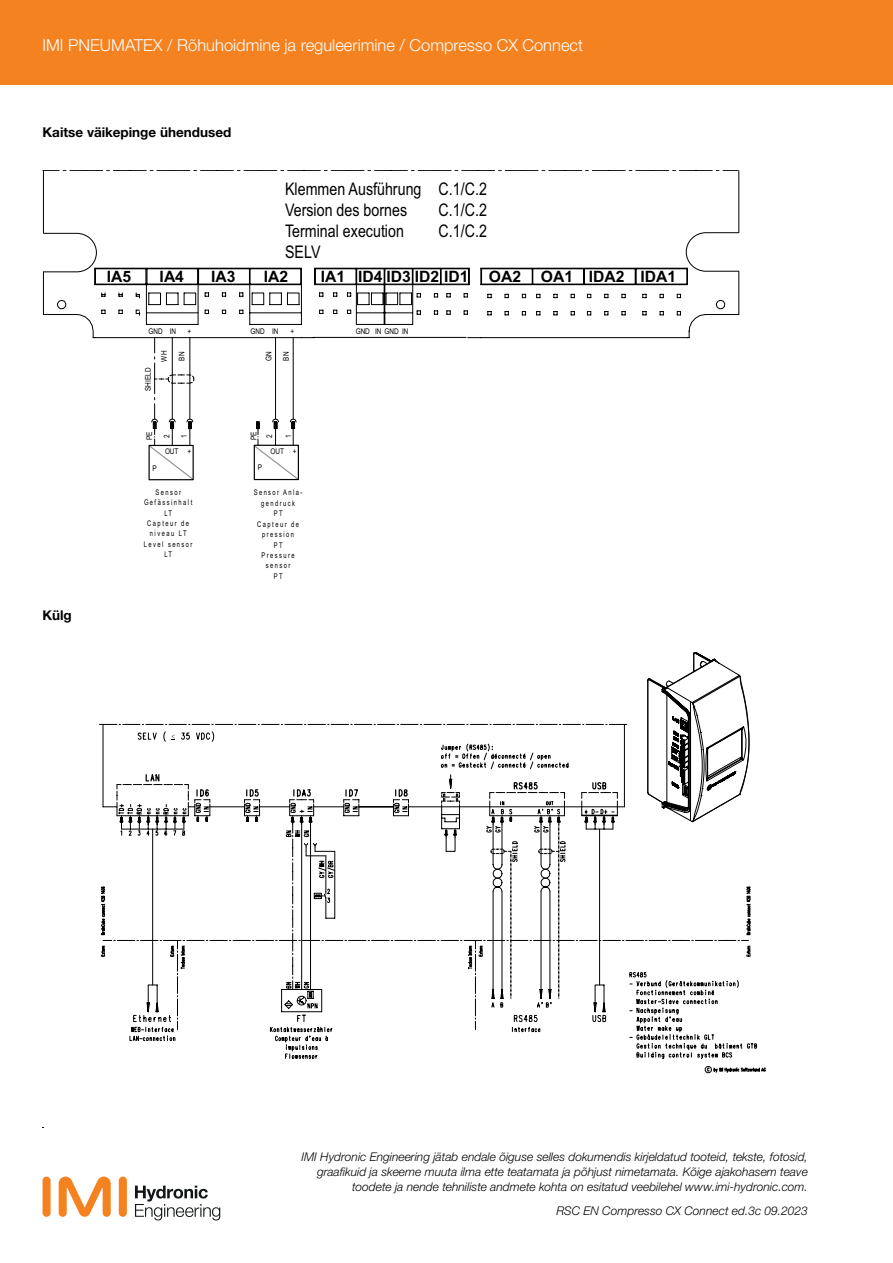
<style>
.page{position:relative;width:893px;height:1263px;background:#fff}
.page>*{position:absolute;margin:0;border:0;box-sizing:border-box;transform-origin:0 0}
.t1{font:17.4px/20.9px "Arial Narrow";color:#000}
.t2{font:300 16.5px "Helvetica Neue LTW1 G";color:#fff}
.t3{font:700 15.6px "Arial";color:#000}
.t4{font:700 13.5px "Helvetica Neue LTW1 G";color:#000}
.t5{font:italic 300 12px/15px "Helvetica Neue LTW1 G";color:#000;text-align:right}
.t6{font:7.8px/10.5px "Arial Narrow";letter-spacing:.205em;color:#000;text-align:center;scale:.9 1}
.t7{font:7.8px/15.6px "Arial Narrow";letter-spacing:.205em;color:#000;text-align:center}
.t8{font:7.8px "Arial Narrow";color:#000}
</style>
<div class="page">
<div style="left:119px;top:1176px;width:8px;height:41px;background:#f58220;border-radius:4px"></div>
<div style="left:43px;top:1176px;width:8px;height:41px;background:#f58220;border-radius:4px"></div>
<svg style="left:59px;top:1176px;width:52px;height:41px"></svg>
<svg style="left:135px;top:1185px;width:85px;height:35px"></svg>
<div style="left:0;top:0;width:893px;height:85px;background:#f58220"></div>
<svg style="left:43px;top:272px;width:696px;height:67px"></svg>
<svg style="left:43px;top:170px;width:696px;height:102px"></svg>
<svg style="left:554px;top:294px;width:4px;height:4px"></svg>
<svg style="left:536px;top:311px;width:5px;height:5px"></svg>
<svg style="left:536px;top:294px;width:5px;height:4px"></svg>
<svg style="left:571px;top:311px;width:4px;height:5px"></svg>
<svg style="left:571px;top:294px;width:4px;height:4px"></svg>
<svg style="left:554px;top:311px;width:4px;height:5px"></svg>
<svg style="left:604px;top:294px;width:5px;height:4px"></svg>
<svg style="left:587px;top:311px;width:4px;height:5px"></svg>
<svg style="left:587px;top:294px;width:4px;height:4px"></svg>
<svg style="left:622px;top:311px;width:4px;height:5px"></svg>
<svg style="left:622px;top:294px;width:4px;height:4px"></svg>
<svg style="left:604px;top:311px;width:5px;height:5px"></svg>
<svg style="left:148px;top:268px;width:322px;height:213px"></svg>
<svg style="left:99px;top:652px;width:667px;height:421px"></svg>
<h2 class="t2" style="left:43px;top:35px;width:542px">IMI PNEUMATEX / Rõhuhoidmine ja reguleerimine / Compresso CX Connect</h2>
<p class="t4" style="left:43px;top:124px;width:190px">Kaitse väikepinge ühendused</p>
<h1 class="t1" style="left:285px;top:178px;width:203px">Klemmen Ausführung C.1/C.2<br>Version des bornes</h1>
<h1 class="t1" style="left:439px;top:199px;width:50px">C.1/C.2</h1>
<h1 class="t1" style="left:285px;top:220px;width:120px">Terminal execution</h1>
<h1 class="t1" style="left:439px;top:220px;width:50px">C.1/C.2</h1>
<h1 class="t1" style="left:285px;top:240px;width:37px">SELV</h1>
<h3 class="t3" style="left:107px;top:266px;width:26px">IA5</h3>
<h3 class="t3" style="left:160px;top:266px;width:26px">IA4</h3>
<h3 class="t3" style="left:211px;top:266px;width:26px">IA3</h3>
<h3 class="t3" style="left:264px;top:266px;width:26px">IA2</h3>
<h3 class="t3" style="left:321px;top:266px;width:149px">IA1 ID4 ID3 ID2 ID1</h3>
<h3 class="t3" style="left:489px;top:266px;width:34px">OA2</h3>
<h3 class="t3" style="left:541px;top:266px;width:137px">OA1 IDA2 IDA1</h3>
<p class="t7" style="left:149px;top:323px;width:29px">GND IN</p>
<p class="t7" style="left:188px;top:323px;width:5px">+</p>
<p class="t7" style="left:250px;top:323px;width:30px">GND IN</p>
<p class="t7" style="left:291px;top:323px;width:5px">+</p>
<p class="t8" style="left:356px;top:326px;width:54px">GND IN GND IN</p>
<p class="t7" style="left:140px;top:391px;width:25px;rotate:-90deg">SHIELD</p>
<p class="t7" style="left:156px;top:361px;width:12px;rotate:-90deg">WH</p>
<p class="t7" style="left:174px;top:361px;width:10px;rotate:-90deg">BN</p>
<p class="t7" style="left:261px;top:361px;width:11px;rotate:-90deg">GN</p>
<p class="t7" style="left:278px;top:361px;width:10px;rotate:-90deg">BN</p>
<p class="t7" style="left:141px;top:440px;width:10px;rotate:-90deg">PE</p>
<p class="t7" style="left:159px;top:438px;width:5px;rotate:-90deg">2</p>
<p class="t7" style="left:176px;top:438px;width:5px;rotate:-90deg">1</p>
<p class="t7" style="left:246px;top:440px;width:10px;rotate:-90deg">PE<br>2</p>
<p class="t7" style="left:280px;top:438px;width:5px;rotate:-90deg">1</p>
<p class="t4" style="left:43px;top:606px;width:31px">Külg</p>
<p class="t7" style="left:165px;top:443px;width:28px">OUT +</p>
<p class="t7" style="left:270px;top:443px;width:28px">OUT +</p>
<p class="t7" style="left:152px;top:460px;width:6px">P</p>
<p class="t7" style="left:258px;top:459px;width:6px">P</p>
<p class="t6" style="left:144px;top:486px;width:55px">Sensor<br>Gefässinhalt<br>LT<br>Capteur de niveau LT</p>
<p class="t6" style="left:164px;top:549px;width:10px">LT</p>
<p class="t6" style="left:144px;top:539px;width:56px">Level sensor</p>
<p class="t6" style="left:254px;top:487px;width:56px">Sensor Anla-</p>
<p class="t6" style="left:274px;top:508px;width:11px">PT</p>
<p class="t6" style="left:262px;top:529px;width:37px">pression</p>
<p class="t6" style="left:261px;top:497px;width:39px">gendruck</p>
<p class="t6" style="left:257px;top:518px;width:48px">Capteur de</p>
<p class="t6" style="left:261px;top:539px;width:39px">PT<br>Pressure sensor<br>PT</p>
<p class="t5" style="left:301px;top:1149px;width:508px">IMI Hydronic Engineering jätab endale õiguse selles dokumendis kirjeldatud tooteid, tekste, fotosid, graafikuid ja skeeme muuta ilma ette teatamata ja põhjust nimetamata. Kõige ajakohasem teave toodete ja nende tehniliste andmete kohta on esitatud veebilehel www.imi-hydronic.com.</p>
<p class="t5" style="left:556px;top:1203px;width:253px">RSC EN Compresso CX Connect ed.3c 09.2023</p>
</div>
